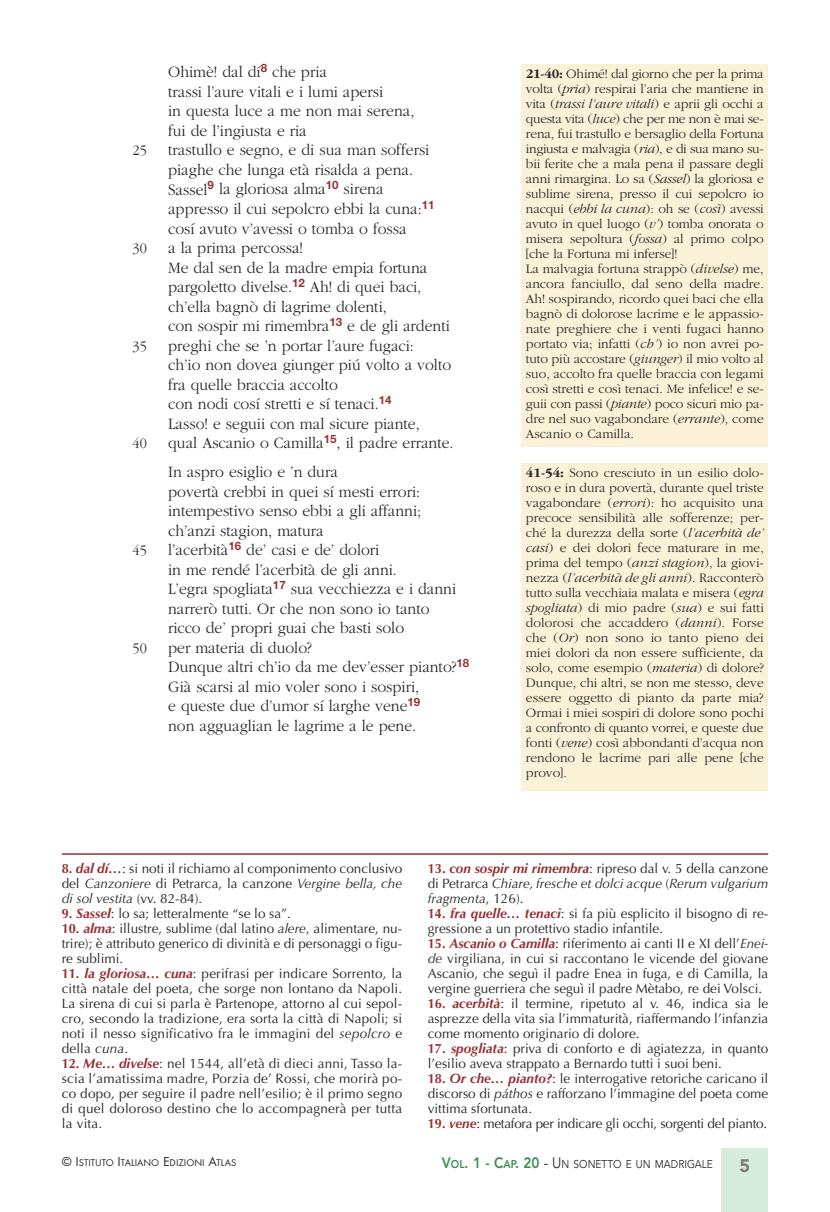
<style>
.page{position:relative;width:830px;height:1212px;background:#fff}
.page>*{position:absolute;margin:0;border:0;box-sizing:border-box;transform-origin:0 0}
.t1{font:900 18px "Avenir";color:#7d7d7d}
.t2{font:300 16.5px/19.5px "Garamond";color:#272627;scale:.95 1}
.t3{font:300 15px "Garamond";color:#272627;scale:.95 1}
.t4{font:300 13.5px/15px "Garamond";letter-spacing:-.005em;color:#272627}
.t5{font:13.5px/15px "Optima";color:#272627;text-align:justify}
.t6{font:italic 13.5px/15px "Optima";color:#272627;text-align:justify}
.t7{font:13.5px "Optima";letter-spacing:-.02em;color:#272627}
.t8{font:11.25px "Avenir";color:#272627;scale:.9 1}
.t9{font:10.2px "Futura T";color:#272627}
.s1{font-weight:700}
.s2{font-style:italic}
.s3{font-weight:700;color:#973035}
.s4{font-weight:700;font-style:italic;color:#973035}
.s5{font-size:13.5px}
.s6{font-weight:700;font-style:normal;color:#973035}
.s7{font-style:normal}
.s8{font-weight:800;font-size:15px;color:#388f52}
.s9{font-weight:800;color:#388f52}
.s10{font-size:15px}
</style>
<div class="page">
<div style="left:721px;top:1148px;width:46px;height:64px;background:#d6edde"></div>
<hr style="left:62px;top:853px;width:705px;height:2px;background:#973035">
<div style="left:521px;top:64px;width:246px;height:382px;background:#fbf1d6"></div>
<div style="left:521px;top:463px;width:246px;height:328px;background:#fbf1d6"></div>
<p class="t2" style="left:168px;top:62px;width:261px">Ohimè! dal dí<sup>8</sup> che pria<br>trassi l’aure vitali e i lumi apersi<br>in questa luce a me non mai serena, fui de l’ingiusta e ria</p>
<p class="t3" style="left:132px;top:142px;width:16px">25</p>
<p class="t2" style="left:168px;top:140px;width:282px">trastullo e segno, e di sua man soffersi piaghe che lunga età risalda a pena.<br>Sassel<sup>9</sup> la gloriosa alma<sup>10</sup> sirena appresso il cui sepolcro ebbi la cuna:<sup>11 </sup>cosí avuto v’avessi o tomba o fossa</p>
<p class="t3" style="left:132px;top:239px;width:16px">30</p>
<p class="t2" style="left:168px;top:238px;width:298px">a la prima percossa!<br>Me dal sen de la madre empia fortuna pargoletto divelse.<sup>12</sup> Ah! di quei baci, ch’ella bagnò di lagrime dolenti,<br>con sospir mi rimembra<sup>13</sup> e de gli ardenti</p>
<p class="t3" style="left:132px;top:337px;width:16px">35</p>
<p class="t2" style="left:168px;top:335px;width:299px">preghi che se ’n portar l’aure fugaci:<br>ch’io non dovea giunger piú volto a volto fra quelle braccia accolto<br>con nodi cosí stretti e sí tenaci.<sup>14<br></sup>Lasso! e seguii con mal sicure piante,</p>
<p class="t3" style="left:132px;top:434px;width:16px">40</p>
<p class="t2" style="left:168px;top:428px;width:302px;line-height:29.2px">qual Ascanio o Camilla<sup>15</sup>, il padre errante.<br>In aspro esiglio e ’n dura</p>
<p class="t2" style="left:168px;top:481px;width:268px;text-align:justify">povertà crebbi in quei sí mesti errori: intempestivo senso ebbi a gli affanni; ch’anzi stagion, matura</p>
<p class="t3" style="left:132px;top:541px;width:16px">45</p>
<p class="t2" style="left:168px;top:540px;width:304px">l’acerbità<sup>16</sup> de’ casi e de’ dolori<br>in me rendé l’acerbità de gli anni.<br>L’egra spogliata<sup>17</sup> sua vecchiezza e i danni narrerò tutti. Or che non sono io tanto ricco de’ propri guai che basti solo</p>
<p class="t3" style="left:132px;top:639px;width:16px">50</p>
<p class="t2" style="left:168px;top:637px;width:318px">per materia di duolo?<br>Dunque altri ch’io da me dev’esser pianto?<sup>18<br></sup>Già scarsi al mio voler sono i sospiri,<br>e queste due d’umor sí larghe vene<sup>19<br></sup>non agguaglian le lagrime a le pene.</p>
<p class="t4" style="left:525px;top:66px;width:239px"><span class="s1">21-40:</span> Ohimé! dal giorno che per la prima volta (<span class="s2">pria</span>) respirai l’aria che mantiene in vita (<span class="s2">trassi l’aure vitali</span>) e aprii gli occhi a questa vita (<span class="s2">luce</span>) che per me non è mai se&shy;rena, fui trastullo e bersaglio della Fortuna ingiusta e malvagia (<span class="s2">ria</span>), e di sua mano su&shy;bii ferite che a mala pena il passare degli anni rimargina. Lo sa (<span class="s2">Sassel</span>) la gloriosa e sublime sirena, presso il cui sepolcro io nacqui (<span class="s2">ebbi la cuna</span>): oh se (<span class="s2">così</span>) avessi avuto in quel luogo (<span class="s2">v’</span>) tomba onorata o misera sepoltura (<span class="s2">fossa</span>) al primo colpo [che la Fortuna mi inferse]!<br>La malvagia fortuna strappò (<span class="s2">divelse</span>) me, ancora fanciullo, dal seno della madre.<br>Ah! sospirando, ricordo quei baci che ella bagnò di dolorose lacrime e le appassio&shy;nate preghiere che i venti fugaci hanno portato via; infatti (<span class="s2">ch’</span>) io non avrei po&shy;tuto più accostare (<span class="s2">giunger</span>) il mio volto al suo, accolto fra quelle braccia con legami così stretti e così tenaci. Me infelice! e se&shy;guii con passi (<span class="s2">piante</span>) poco sicuri mio pa&shy;dre nel suo vagabondare (<span class="s2">errante</span>), come Ascanio o Camilla.</p>
<p class="t4" style="left:525px;top:465px;width:239px;text-align:justify"><span class="s1">41-54:</span> Sono cresciuto in un esilio dolo&shy;roso e in dura povertà, durante quel triste vagabondare (<span class="s2">errori</span>): ho acquisito una precoce sensibilità alle sofferenze; per&shy;ché la durezza della sorte (<span class="s2">l’acerbità de’ casi</span>) e dei dolori fece maturare in me, prima del tempo (<span class="s2">anzi stagion</span>), la giovi&shy;nezza (<span class="s2">l’acerbità de gli anni</span>). Racconterò tutto sulla vecchiaia malata e misera (<span class="s2">egra spogliata</span>) di mio padre (<span class="s2">sua</span>) e sui fatti dolorosi che accaddero (<span class="s2">danni</span>). Forse che (<span class="s2">Or</span>) non sono io tanto pieno dei miei dolori da non essere sufficiente, da solo, come esempio (<span class="s2">materia</span>) di dolore?<br>Dunque, chi altri, se non me stesso, deve essere oggetto di pianto da parte mia?<br>Ormai i miei sospiri di dolore sono pochi a confronto di quanto vorrei, e queste due fonti (<span class="s2">vene</span>) così abbondanti d’acqua non rendono le lacrime pari alle pene [che provo].</p>
<p class="t5" style="left:62px;top:862px;width:342px"><span class="s3">8.</span> <span class="s4">dal dí…</span>: si noti il richiamo al componimento conclusivo del <span class="s2">Canzoniere</span> di Petrarca, la canzone <span class="s2">Vergine bella, che di sol vestita</span> (vv. 82-84).</p>
<p class="t5" style="left:62px;top:907px;width:231px"><span class="s3">9.</span> <span class="s4">Sassel</span>: lo sa; letteralmente “se lo sa”.</p>
<p class="t5" style="left:62px;top:922px;width:342px"><span class="s3">10.</span> <span class="s4">alma</span>: illustre, sublime (dal latino <span class="s2">alere</span>, alimentare, nu&shy;trire); è attributo generico di divinità e di personaggi o figu&shy;re sublimi.</p>
<p class="t5" style="left:62px;top:967px;width:342px"><span class="s3">11.</span> <span class="s4">la gloriosa… cuna</span>: perifrasi per indicare Sorrento, la città natale del poeta, che sorge non lontano da Napoli.<br>La sirena di cui si parla è Partenope, attorno al cui sepol&shy;cro, secondo la tradizione, era sorta la città di Napoli; si noti il nesso significativo fra le immagini del <span class="s2">sepolcro</span> e della <span class="s2">cuna</span>.</p>
<p class="t5" style="left:62px;top:1057px;width:342px"><span class="s3">12.</span> <span class="s4">Me… divelse</span>: nel 1544, all’età di dieci anni, Tasso la&shy;scia l’amatissima madre, Porzia de’ Rossi, che morirà po&shy;co dopo, per seguire il padre nell’esilio; è il primo segno di quel doloroso destino che lo accompagnerà per tutta la vita.</p>
<p class="t9" style="left:62px;top:1156px;width:176px"><span class="s5">© I</span>STITUTO <span class="s5">I</span>TALIANO <span class="s5">E</span>DIZIONI <span class="s5">A</span>TLAS</p>
<p class="t6" style="left:427px;top:862px;width:342px"><span class="s6">13.</span> <span class="s3">con sospir mi rimembra</span><span class="s7">: ripreso dal v. 5 della canzone di Petrarca</span> Chiare, fresche et dolci acque <span class="s7">(</span>Rerum vulgarium fragmenta<span class="s7">, 126).</span></p>
<p class="t5" style="left:427px;top:907px;width:342px"><span class="s3">14.</span> <span class="s4">fra quelle… tenaci</span>: si fa più esplicito il bisogno di re&shy;gressione a un protettivo stadio infantile.</p>
<p class="t5" style="left:427px;top:937px;width:342px"><span class="s3">15.</span> <span class="s4">Ascanio o Camilla</span>: riferimento ai canti II e XI dell’<span class="s2">Enei&shy;de</span> virgiliana, in cui si raccontano le vicende del giovane Ascanio, che seguì il padre Enea in fuga, e di Camilla, la vergine guerriera che seguì il padre Mètabo, re dei Volsci.</p>
<p class="t5" style="left:427px;top:997px;width:342px"><span class="s3">16.</span> <span class="s4">acerbità</span>: il termine, ripetuto al v. 46, indica sia le asprezze della vita sia l’immaturità, riaffermando l’infanzia come momento originario di dolore.</p>
<p class="t5" style="left:427px;top:1042px;width:342px"><span class="s3">17.</span> <span class="s4">spogliata</span>: priva di conforto e di agiatezza, in quanto l’esilio aveva strappato a Bernardo tutti i suoi beni.</p>
<p class="t5" style="left:427px;top:1072px;width:342px"><span class="s3">18.</span> <span class="s4">Or che… pianto?</span>: le interrogative retoriche caricano il discorso di <span class="s2">páthos</span> e rafforzano l’immagine del poeta come vittima sfortunata.</p>
<p class="t7" style="left:427px;top:1117px;width:341px"><span class="s3">19.</span> <span class="s4">vene</span>: metafora per indicare gli occhi, sorgenti del pianto.</p>
<p class="t8" style="left:441px;top:1159px;width:302px"><span class="s8">V</span><span class="s9">OL</span><span class="s8">. 1 - C</span><span class="s9">AP</span><span class="s8">. 20</span> <span class="s10">- U</span>N SONETTO E UN MADRIGALE</p>
<h1 class="t1" style="left:739px;top:1159px;width:12px">5</h1>
</div>
